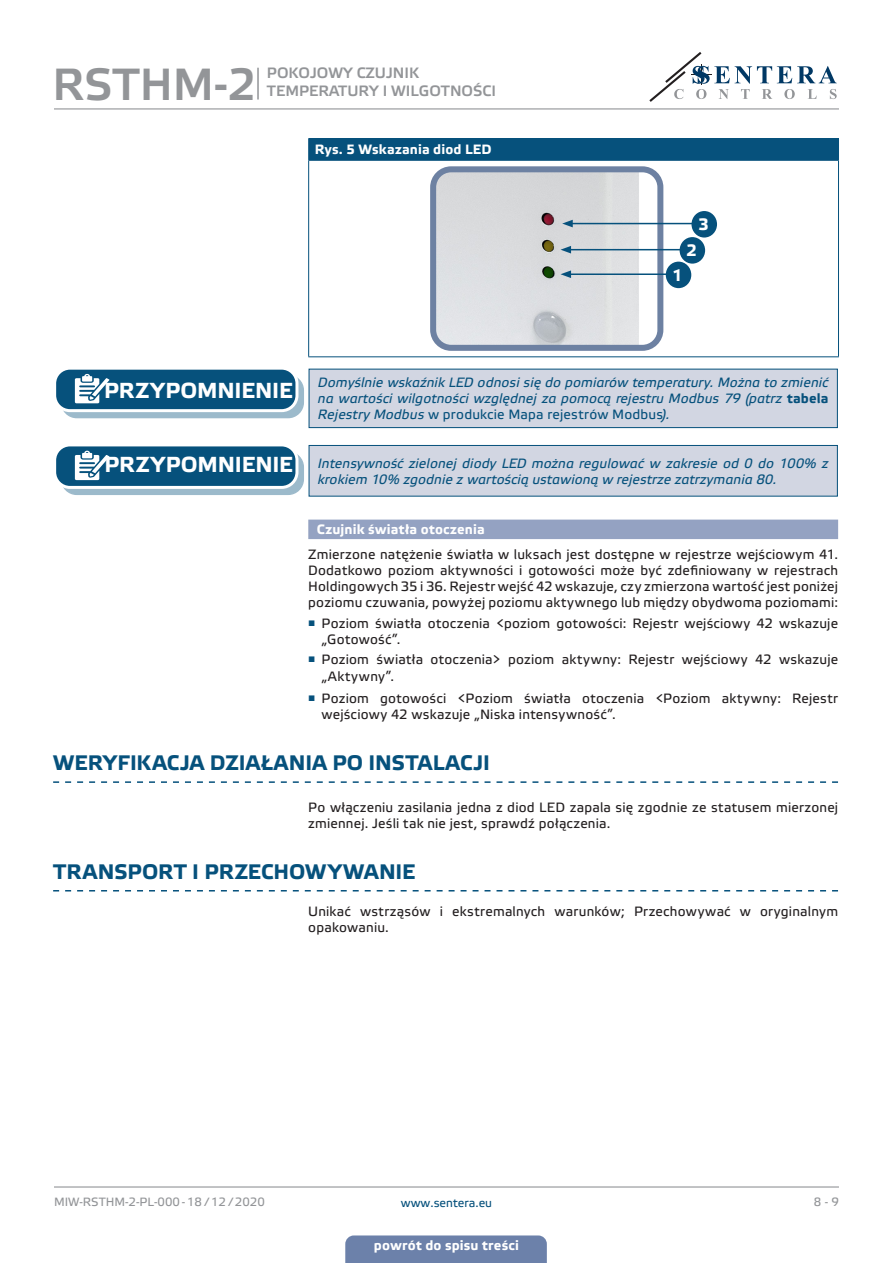
<style>
.page{position:relative;width:893px;height:1263px;background:#fff}
.page>*{position:absolute;margin:0;border:0;box-sizing:border-box;transform-origin:0 0}
.t1{font:45px "Etelka Medium Pro";color:#939598}
.t2{font:700 21.75px "Etelka Text Pro";letter-spacing:-.005em;color:#fff}
.t3{font:700 21px "Etelka Text Pro";letter-spacing:.005em;color:#06517c}
.TABLE_TEXT_WHITE{font:700 16.5px "Etelka Text Pro";color:#fff}
.t4{font:15px/18px "Etelka Medium Pro";color:#939598}
.body{font:13.5px/16.2px "Etelka Text Pro";letter-spacing:.015em;color:#231f20}
.attention{font:italic 13.5px/16.2px "Etelka Text Pro";letter-spacing:.01em;color:#06517c;text-align:justify}
.Number-roman{font:700 13.5px "Etelka Text Pro";letter-spacing:.02em;color:#fff}
.table_text{font:700 13.5px "Etelka Text Pro";letter-spacing:.015em;color:#fff}
.t5{font:12px "Etelka Text Pro";color:#939598}
.t6{font:12px "Etelka Text Pro";color:#06517c}
.s1{font-weight:700;font-style:normal}
.s2{font-style:normal}
</style>
<div class="page">
<hr style="left:54px;top:108px;width:785px;height:1px;background:#939598">
<hr style="left:54px;top:1186px;width:785px;height:1px;background:#939598">
<svg style="left:649px;top:52px;width:188px;height:50px"></svg>
<div style="left:345px;top:1235px;width:202px;height:28px;background:#6c81aa"></div>
<div style="left:308px;top:520px;width:530px;height:19px;background:#94a2c2"></div>
<svg style="left:53px;top:781px;width:785px;height:2px"></svg>
<div style="left:309px;top:139px;width:529px;height:21px;background:#06517c"></div>
<hr style="left:308px;top:138px;width:531px;height:1px;background:#06517c">
<svg style="left:308px;top:139px;width:1px;height:21px"></svg>
<svg style="left:838px;top:139px;width:1px;height:21px"></svg>
<hr style="left:308px;top:160px;width:531px;height:1px;background:#06517c">
<hr style="left:308px;top:161px;width:1px;height:195px;background:#06517c">
<hr style="left:838px;top:161px;width:1px;height:195px;background:#06517c">
<hr style="left:308px;top:356px;width:531px;height:1px;background:#06517c">
<img style="left:437px;top:173px;width:219px;height:171px">
<div style="left:430px;top:166px;width:233px;height:185px;border:6px solid #6d81a2;border-radius:18px"></div>
<hr style="left:570px;top:223px;width:130px;height:1px;background:#06517c">
<svg style="left:562px;top:220px;width:11px;height:7px"></svg>
<hr style="left:569px;top:249px;width:118px;height:1px;background:#06517c">
<svg style="left:560px;top:246px;width:11px;height:7px"></svg>
<hr style="left:569px;top:273px;width:118px;height:2px;background:#06517c">
<svg style="left:560px;top:270px;width:11px;height:8px"></svg>
<div style="left:691px;top:211px;width:26px;height:27px;background:#06517c;border-radius:50%"></div>
<div style="left:680px;top:237px;width:25px;height:27px;background:#06517c;border-radius:50%"></div>
<div style="left:666px;top:262px;width:25px;height:26px;background:#06517c;border-radius:50%"></div>
<div style="left:309px;top:369px;width:528px;height:59px;background:#d2d6e2"></div>
<div style="left:309px;top:369px;width:529px;height:59px;border:1px solid #06517c"></div>
<div style="left:61px;top:375px;width:242px;height:43px;background:linear-gradient(to right,#9dbbcb,#9dbbcb);border-radius:15px"></div>
<div style="left:61px;top:374px;width:243px;height:44px;border:1px solid #06517c;border-radius:15px"></div>
<div style="left:55px;top:368px;width:242px;height:43px;background:#06517c;border-radius:15px"></div>
<div style="left:53px;top:367px;width:245px;height:45px;border:3px solid #fff;border-radius:15px"></div>
<svg style="left:75px;top:374px;width:41px;height:37px"></svg>
<div style="left:61px;top:452px;width:242px;height:42px;background:#9cbacb;border-radius:15px"></div>
<div style="left:61px;top:451px;width:243px;height:44px;border:1px solid #06517c;border-radius:15px"></div>
<div style="left:55px;top:445px;width:242px;height:42px;background:#06517c;border-radius:15px"></div>
<div style="left:53px;top:443px;width:245px;height:46px;border:3px solid #fff;border-radius:15px"></div>
<svg style="left:75px;top:451px;width:41px;height:37px"></svg>
<div style="left:309px;top:445px;width:528px;height:51px;background:#d2d6e2"></div>
<div style="left:309px;top:445px;width:529px;height:51px;border:1px solid #06517c"></div>
<svg style="left:53px;top:890px;width:785px;height:1px"></svg>
<hr style="left:257px;top:68px;width:2px;height:32px;background:#939598">
<h1 class="t1" style="left:53px;top:59px;width:205px">RSTHM-2</h1>
<p class="t4" style="left:267px;top:65px;width:231px">POKOJOWY CZUJNIK<br>TEMPERATURY I WILGOTNOŚCI</p>
<p class="table_text" style="left:315px;top:142px;width:179px">Rys. 5 Wskazania diod LED</p>
<p class="TABLE_TEXT_WHITE" style="left:698px;top:215px;width:12px">3</p>
<p class="TABLE_TEXT_WHITE" style="left:686px;top:241px;width:12px">2</p>
<p class="TABLE_TEXT_WHITE" style="left:673px;top:266px;width:12px">1</p>
<p class="t2" style="left:104px;top:378px;width:190px">PRZYPOMNIENIE</p>
<p class="attention" style="left:318px;top:375px;width:512px">Domyślnie wskaźnik LED odnosi się do pomiarów temperatury. Można to zmienić na wartości wilgotności względnej za pomocą rejestru Modbus 79 (patrz <span class="s1">tabela </span>Rejestry Modbus <span class="s2">w produkcie Mapa rejestrów Modbus</span>).</p>
<p class="t2" style="left:104px;top:452px;width:190px">PRZYPOMNIENIE</p>
<p class="attention" style="left:318px;top:456px;width:512px">Intensywność zielonej diody LED można regulować w zakresie od 0 do 100% z krokiem 10% zgodnie z wartością ustawioną w rejestrze zatrzymania 80.</p>
<p class="Number-roman" style="left:317px;top:522px;width:169px">Czujnik światła otoczenia</p>
<p class="body" style="left:308px;top:547px;width:531px;text-align:justify">Zmierzone natężenie światła w luksach jest dostępne w rejestrze wejściowym 41.<br>Dodatkowo poziom aktywności i gotowości może być zdefiniowany w rejestrach Holdingowych 35 i 36. Rejestr wejść 42 wskazuje, czy zmierzona wartość jest poniżej poziomu czuwania, powyżej poziomu aktywnego lub między obydwoma poziomami:</p>
<p class="body" style="left:322px;top:616px;width:518px;text-indent:-13px"><sup>■</sup> Poziom światła otoczenia &lt;poziom gotowości: Rejestr wejściowy 42 wskazuje „Gotowość”.</p>
<p class="body" style="left:322px;top:652px;width:518px;text-indent:-13px"><sup>■</sup> Poziom światła otoczenia&gt; poziom aktywny: Rejestr wejściowy 42 wskazuje „Aktywny”.</p>
<p class="body" style="left:322px;top:691px;width:518px;text-indent:-13px"><sup>■</sup> Poziom gotowości &lt;Poziom światła otoczenia &lt;Poziom aktywny: Rejestr wejściowy 42 wskazuje „Niska intensywność”.</p>
<p class="t3" style="left:53px;top:751px;width:438px">WERYFIKACJA DZIAŁANIA PO INSTALACJI</p>
<p class="body" style="left:308px;top:800px;width:531px">Po włączeniu zasilania jedna z diod LED zapala się zgodnie ze statusem mierzonej zmiennej. Jeśli tak nie jest, sprawdź połączenia.</p>
<p class="t3" style="left:53px;top:860px;width:364px">TRANSPORT I PRZECHOWYWANIE</p>
<p class="body" style="left:308px;top:904px;width:531px">Unikać wstrząsów i ekstremalnych warunków; Przechowywać w oryginalnym opakowaniu.</p>
<p class="t5" style="left:54px;top:1195px;width:212px">MIW-RSTHM-2-PL-000 - 18 / 12 / 2020</p>
<p class="t6" style="left:401px;top:1196px;width:93px">www.sentera.eu</p>
<p class="t5" style="left:814px;top:1195px;width:27px">8 - 9</p>
<p class="Number-roman" style="left:374px;top:1238px;width:147px">powrót do spisu treści</p>
</div>
